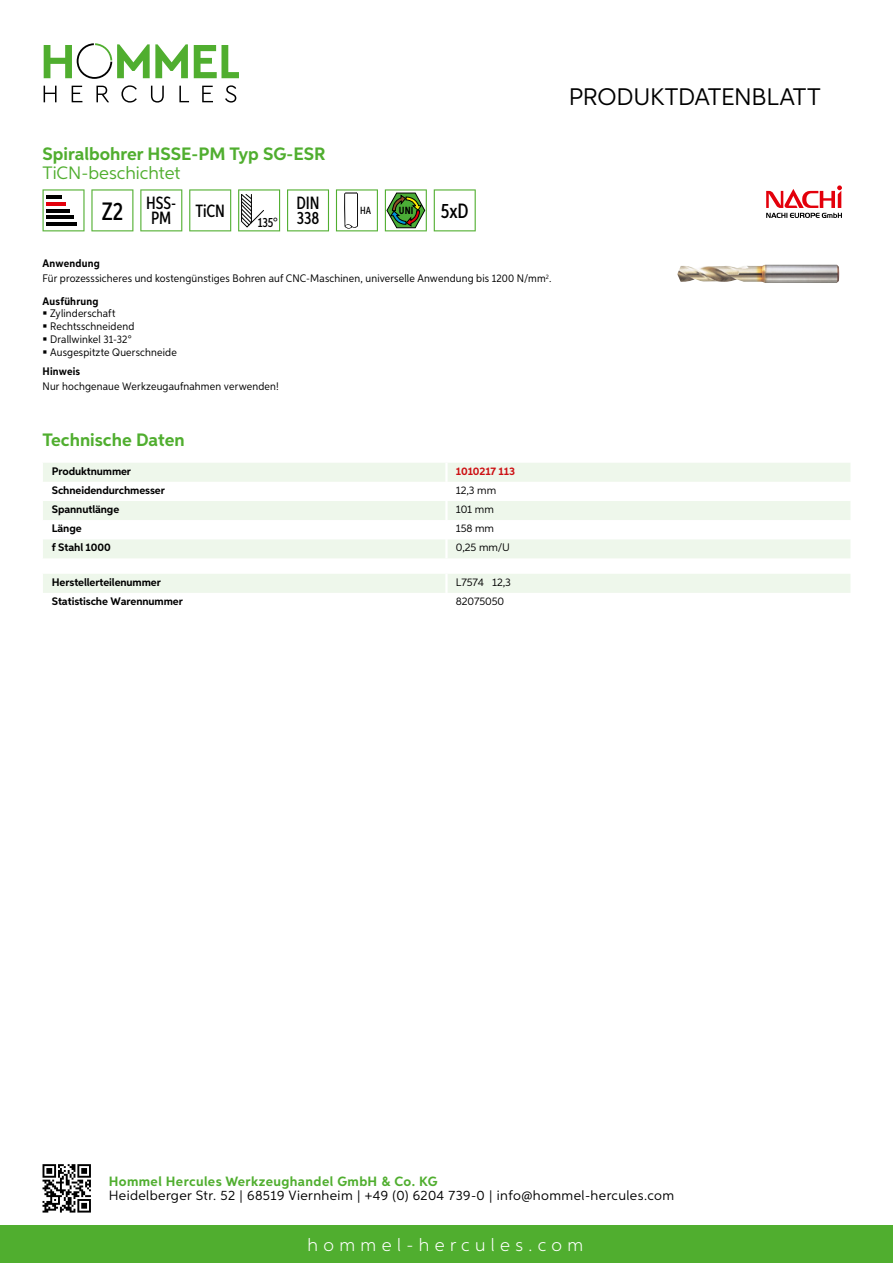
<style>
.page{position:relative;width:893px;height:1263px;background:#fff}
.page>*{position:absolute;margin:0;border:0;box-sizing:border-box;transform-origin:0 0}
.t1{font:24px "Aspira";letter-spacing:-.01em;color:#000}
.t2{font:500 20.7px "Aspira XX Nar";color:#000}
.t3{font:700 18px "Aspira";color:#50ae2f}
.t4{font:300 18px "Aspira";letter-spacing:.3em;color:#fff}
.t5{font:18px "Aspira";color:#50ae2f}
.t6{font:500 17.85px/14.9px "Aspira XX Nar";color:#000;text-align:right}
.t7{font:13.5px "Aspira";letter-spacing:.03em;color:#000}
.t8{font:700 13.5px "Aspira";letter-spacing:.03em;color:#50ae2f}
.t9{font:500 13.35px "Aspira XX Nar";color:#000}
.t10{font:10.95px/12.8px "Aspira Nar";letter-spacing:.015em;color:#000}
.t11{font:700 10.95px "Aspira";letter-spacing:-.01em;color:#000}
.t12{font:10.95px "Aspira";letter-spacing:-.01em;color:#000}
.t13{font:700 10.95px "Aspira Nar";letter-spacing:.02em;color:#000}
.t14{font:700 10.95px "Aspira";letter-spacing:-.01em;color:#cd1013}
.t15{font:700 10.35px "Aspira XX Nar";color:#000}
.t16{font:500 10.35px "Aspira XX Nar";color:#000}
.s1{font-size:25.2px}
.s2{font-weight:700}
</style>
<div class="page">
<div style="left:0;top:1226px;width:893px;height:37px;background:#50ae2f"></div>
<svg style="left:43px;top:1164px;width:48px;height:48px"></svg>
<svg style="left:194px;top:45px;width:45px;height:33px"></svg>
<svg style="left:44px;top:43px;width:144px;height:36px"></svg>
<svg style="left:44px;top:86px;width:13px;height:16px"></svg>
<svg style="left:72px;top:86px;width:10px;height:16px"></svg>
<svg style="left:96px;top:86px;width:13px;height:16px"></svg>
<svg style="left:121px;top:85px;width:16px;height:18px"></svg>
<svg style="left:151px;top:86px;width:13px;height:17px"></svg>
<svg style="left:179px;top:86px;width:10px;height:16px"></svg>
<svg style="left:202px;top:86px;width:11px;height:16px"></svg>
<svg style="left:225px;top:85px;width:11px;height:18px"></svg>
<div style="left:43px;top:463px;width:807px;height:95px;background:#eef7eb"></div>
<svg style="left:43px;top:482px;width:807px;height:57px"></svg>
<hr style="left:445px;top:463px;width:3px;height:19px;background:#fff">
<hr style="left:445px;top:482px;width:3px;height:19px;background:#fff">
<hr style="left:445px;top:501px;width:3px;height:19px;background:#fff">
<hr style="left:445px;top:520px;width:3px;height:19px;background:#fff">
<hr style="left:445px;top:539px;width:3px;height:19px;background:#fff">
<div style="left:43px;top:574px;width:807px;height:19px;background:#eef7eb"></div>
<svg style="left:43px;top:189px;width:42px;height:42px"></svg>
<hr style="left:46px;top:196px;width:16px;height:3px;background:#000">
<hr style="left:46px;top:202px;width:20px;height:4px;background:#e3000b">
<hr style="left:46px;top:209px;width:23px;height:3px;background:#000">
<hr style="left:46px;top:216px;width:27px;height:3px;background:#000">
<hr style="left:46px;top:222px;width:31px;height:4px;background:#000">
<svg style="left:91px;top:189px;width:42px;height:42px"></svg>
<svg style="left:140px;top:189px;width:42px;height:42px"></svg>
<svg style="left:189px;top:189px;width:42px;height:42px"></svg>
<svg style="left:238px;top:189px;width:42px;height:42px"></svg>
<svg style="left:287px;top:189px;width:42px;height:42px"></svg>
<svg style="left:336px;top:189px;width:42px;height:42px"></svg>
<svg style="left:385px;top:189px;width:42px;height:42px"></svg>
<svg style="left:434px;top:189px;width:42px;height:42px"></svg>
<img style="left:677px;top:264px;width:162px;height:19px">
<svg style="left:766px;top:185px;width:76px;height:33px"></svg>
<h3 class="t3" style="left:43px;top:142px;width:284px">Spiralbohrer HSSE-PM Typ SG-ESR</h3>
<h3 class="t5" style="left:43px;top:162px;width:139px">TiCN -beschichtet</h3>
<h3 class="t6" style="left:102px;top:196px;width:76px"><span class="s1">Z2</span> HSS-<br>PM</h3>
<h3 class="t6" style="left:195px;top:203px;width:31px">TiCN</h3>
<p class="t9" style="left:258px;top:215px;width:21px">135°</p>
<h3 class="t6" style="left:296px;top:196px;width:25px;text-align:left">DIN<br>338</h3>
<p class="t16" style="left:360px;top:204px;width:12px">HA</p>
<p class="t15" style="left:399px;top:205px;width:16px">UNI</p>
<h2 class="t2" style="left:441px;top:198px;width:29px">5xD</h2>
<p class="t10" style="left:43px;top:256px;width:510px;line-height:15.1px"><span class="s2">Anwendung<br></span>Für prozesssicheres und kostengünstiges Bohren auf CNC-Maschinen, universelle Anwendung bis 1200 N/mm<sup>2</sup>.</p>
<p class="t13" style="left:43px;top:294px;width:58px">Ausführung</p>
<p class="t10" style="left:50px;top:307px;width:128px">Zylinderschaft<br>Rechtsschneidend<br>Drallwinkel 31-32°<br>Ausgespitzte Querschneide</p>
<p class="t13" style="left:43px;top:364px;width:39px">Hinweis</p>
<p class="t10" style="left:43px;top:380px;width:238px">Nur hochgenaue Werkzeugaufnahmen verwenden!</p>
<h3 class="t3" style="left:43px;top:428px;width:144px">Technische Daten</h3>
<p class="t11" style="left:52px;top:464px;width:81px">Produktnummer</p>
<p class="t14" style="left:456px;top:464px;width:61px">1010217 113</p>
<p class="t11" style="left:52px;top:483px;width:115px">Schneidendurchmesser</p>
<p class="t12" style="left:456px;top:483px;width:42px">12,3 mm</p>
<p class="t11" style="left:52px;top:502px;width:69px">Spannutlänge</p>
<p class="t12" style="left:456px;top:502px;width:40px">101 mm</p>
<p class="t11" style="left:52px;top:521px;width:31px">Länge</p>
<p class="t12" style="left:456px;top:522px;width:40px">158 mm</p>
<p class="t11" style="left:52px;top:541px;width:60px">f Stahl 1000</p>
<p class="t12" style="left:456px;top:541px;width:54px">0,25 mm/U</p>
<p class="t11" style="left:52px;top:575px;width:111px">Herstellerteilenummer</p>
<p class="t12" style="left:456px;top:575px;width:57px">L7574 12,3</p>
<p class="t11" style="left:52px;top:594px;width:132px">Statistische Warennummer</p>
<p class="t12" style="left:456px;top:594px;width:50px">82075050</p>
<h1 class="t1" style="left:569px;top:82px;width:253px">Produktdatenblatt</h1>
<p class="t8" style="left:109px;top:1172px;width:330px">Hommel Hercules Werkzeughandel GmbH &amp; Co. KG</p>
<p class="t7" style="left:109px;top:1187px;width:567px">Heidelberger Str. 52 | 68519 Viernheim | +49 (0) 6204 739-0 | info@hommel-hercules.com</p>
<h3 class="t4" style="left:307px;top:1234px;width:277px">hommel-hercules.com</h3>
</div>
